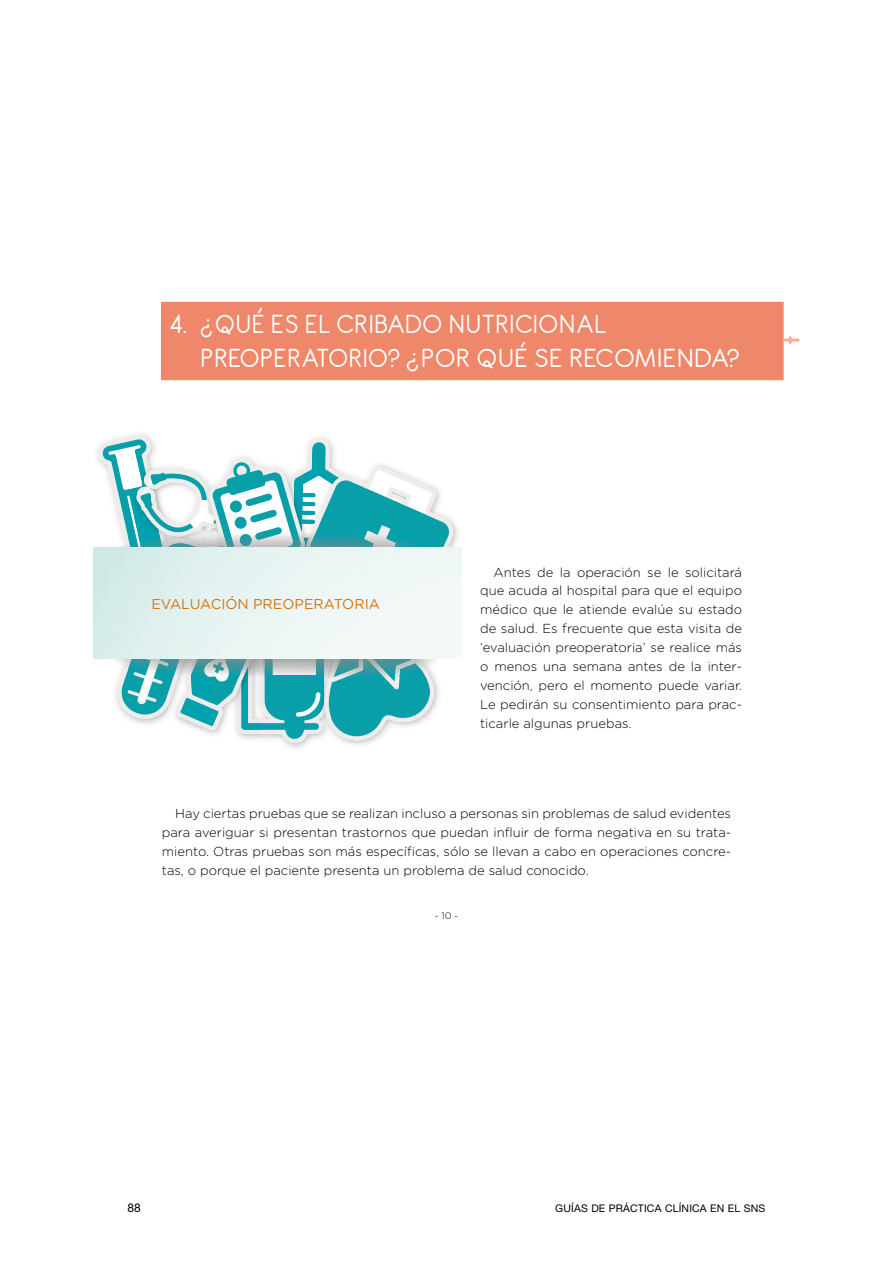
<style>
.page{position:relative;width:893px;height:1263px;background:#fff}
.page>*{position:absolute;margin:0;border:0;box-sizing:border-box;transform-origin:0 0}
.t1{font:28.5px/34.2px "Antipasto";letter-spacing:.05em;color:#fff}
.t2{font:14.25px "Gotham Rounded";color:#d47410}
.t3{font:300 13.05px/18.9px "Gotham Rounded";color:#000;text-align:justify}
.t4{font:12px "Helvetica Neue LT Std";color:#000}
.t5{font:10.5px "Helvetica Neue LT Std";letter-spacing:.015em;color:#000}
.t6{font:300 9.45px "Gotham Rounded";color:#000}
</style>
<div class="page">
<div style="left:161px;top:302px;width:623px;height:78px;background:#ef886a"></div>
<svg style="left:784px;top:336px;width:15px;height:8px"></svg>
<svg style="left:97px;top:434px;width:358px;height:309px"></svg>
<img style="left:255px;top:531px;width:27px;height:9px">
<div style="left:94px;top:548px;width:368px;height:110px;background:linear-gradient(to right,#d8edeb,#f7fbfb)"></div>
<p class="t1" style="left:170px;top:307px;width:19px">4.</p>
<p class="t1" style="left:201px;top:307px;width:540px">¿QUÉ ES EL CRIBADO NUTRICIONAL<br>PREOPERATORIO? ¿POR QUÉ SE RECOMIENDA?</p>
<p class="t2" style="left:151px;top:594px;width:230px">EVALUACIÓN PREOPERATORIA</p>
<p class="t3" style="left:480px;top:562px;width:264px;text-indent:13px">Antes de la operación se le solicitará que acuda al hospital para que el equipo médico que le atiende evalúe su estado de salud. Es frecuente que esta visita de ‘evaluación preoperatoria’ se realice más o menos una semana antes de la inter&shy;vención, pero el momento puede variar.<br>Le pedirán su consentimiento para prac&shy;ticarle algunas pruebas.</p>
<p class="t3" style="left:162px;top:803px;width:571px;text-indent:13px">Hay ciertas pruebas que se realizan incluso a personas sin problemas de salud evidentes para averiguar si presentan trastornos que puedan influir de forma negativa en su trata&shy;miento. Otras pruebas son más específicas, sólo se llevan a cabo en operaciones concre&shy;tas, o porque el paciente presenta un problema de salud conocido.</p>
<p class="t6" style="left:435px;top:909px;width:25px">- 10 -</p>
<p class="t4" style="left:128px;top:1200px;width:15px">88</p>
<p class="t5" style="left:555px;top:1202px;width:212px">GUÍAS DE PRÁCTICA CLÍNICA EN EL SNS</p>
</div>
